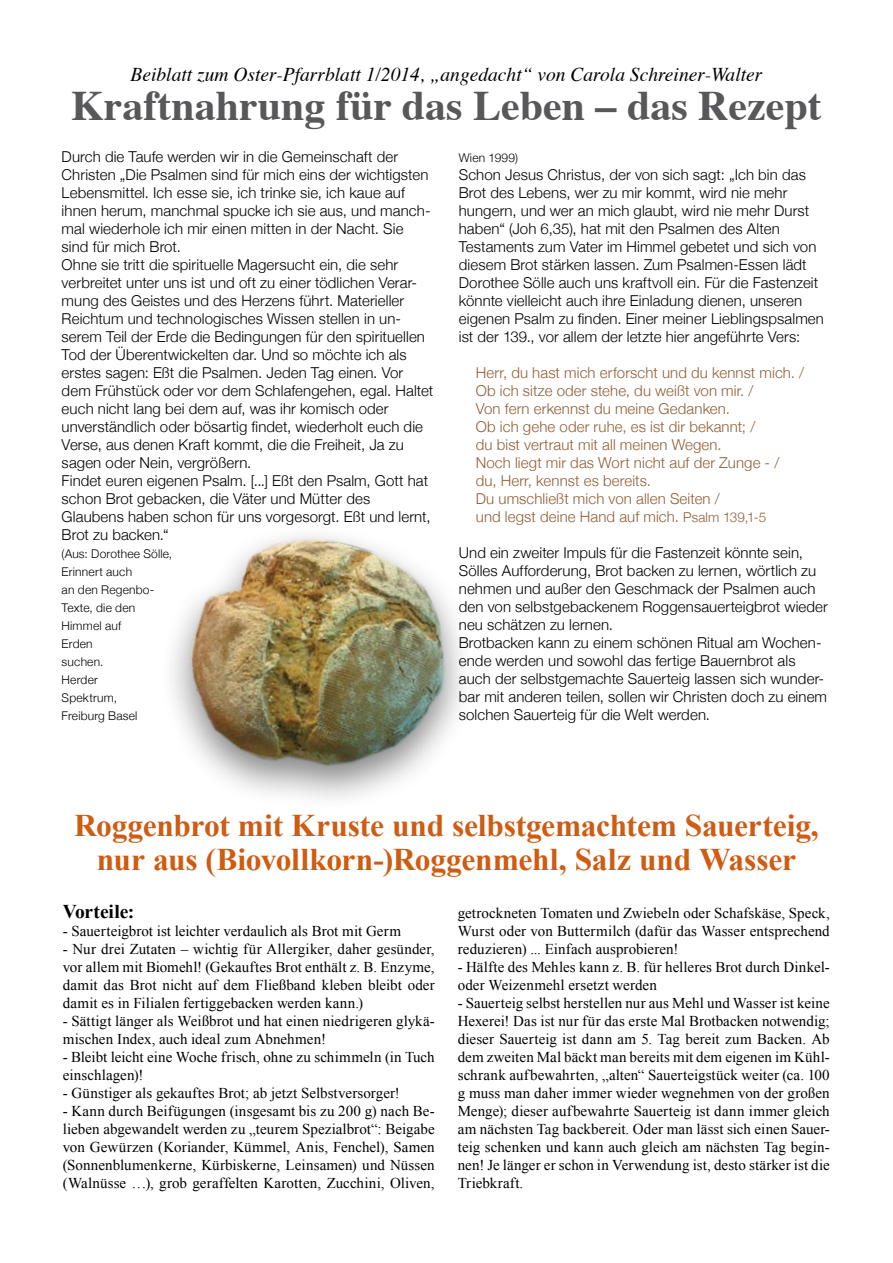
<style>
.page{position:relative;width:893px;height:1263px;background:#fff}
.page>*{position:absolute;margin:0;border:0;box-sizing:border-box;transform-origin:0 0}
.t1{font:700 42px "Times";color:#58585a}
.t2{font:700 31.5px/34.5px "Times New Roman";letter-spacing:-.01em;color:#ce5c12;text-align:center}
.t3{font:italic 19.5px "Times";color:#000}
.t4{font:700 19.5px "Times New Roman";color:#000}
.t5{font:300 15px/18px "Helvetica Neue";letter-spacing:.01em;color:#000}
.t6{font:15px/18px "Times New Roman";letter-spacing:.005em;color:#000;text-align:justify}
.t7{font:300 15px/18px "Helvetica Neue";letter-spacing:.01em;color:#915e36}
.t8{font:300 12px/18px "Helvetica Neue";letter-spacing:.015em;color:#000}
.s1{font-size:13.5px}
</style>
<div class="page">
<img style="left:172px;top:535px;width:291px;height:264px">
<h3 class="t3" style="left:131px;top:57px;width:633px">Beiblatt zum Oster-Pfarrblatt 1/2014, „angedacht“ von Carola Schreiner-Walter</h3>
<h1 class="t1" style="left:71px;top:65px;width:752px">Kraftnahrung für das Leben – das Rezept</h1>
<p class="t5" style="left:62px;top:147px;width:373px">Durch die Taufe werden wir in die Gemeinschaft der Christen „Die Psalmen sind für mich eins der wichtigsten Lebensmittel. Ich esse sie, ich trinke sie, ich kaue auf ihnen herum, manchmal spucke ich sie aus, und manch&shy;mal wiederhole ich mir einen mitten in der Nacht. Sie sind für mich Brot.<br>Ohne sie tritt die spirituelle Magersucht ein, die sehr verbreitet unter uns ist und oft zu einer tödlichen Verar&shy;mung des Geistes und des Herzens führt. Materieller Reichtum und technologisches Wissen stellen in un&shy;serem Teil der Erde die Bedingungen für den spirituellen Tod der Überentwickelten dar. Und so möchte ich als erstes sagen: Eßt die Psalmen. Jeden Tag einen. Vor dem Frühstück oder vor dem Schlafengehen, egal. Haltet euch nicht lang bei dem auf, was ihr komisch oder unverständlich oder bösartig findet, wiederholt euch die Verse, aus denen Kraft kommt, die die Freiheit, Ja zu sagen oder Nein, vergrößern.<br>Findet euren eigenen Psalm. [...] Eßt den Psalm, Gott hat schon Brot gebacken, die Väter und Mütter des Glaubens haben schon für uns vorgesorgt. Eßt und lernt, Brot zu backen.“</p>
<p class="t8" style="left:62px;top:544px;width:112px">(Aus: Dorothee Sölle,<br>Erinnert auch<br>an den Regenbo-<br>Texte, die den<br>Himmel auf<br>Erden<br>suchen.<br>Herder<br>Spektrum,<br>Freiburg Basel</p>
<p class="t8" style="left:459px;top:148px;width:61px">Wien 1999)</p>
<p class="t5" style="left:459px;top:165px;width:367px">Schon Jesus Christus, der von sich sagt: „Ich bin das Brot des Lebens, wer zu mir kommt, wird nie mehr hungern, und wer an mich glaubt, wird nie mehr Durst haben“ (Joh 6,35), hat mit den Psalmen des Alten Testaments zum Vater im Himmel gebetet und sich von diesem Brot stärken lassen. Zum Psalmen-Essen lädt Dorothee Sölle auch uns kraftvoll ein. Für die Fastenzeit könnte vielleicht auch ihre Einladung dienen, unseren eigenen Psalm zu finden. Einer meiner Lieblingspsalmen ist der 139., vor allem der letzte hier angeführte Vers:</p>
<p class="t7" style="left:476px;top:363px;width:330px">Herr, du hast mich erforscht und du kennst mich. / Ob ich sitze oder stehe, du weißt von mir. /<br>Von fern erkennst du meine Gedanken.<br>Ob ich gehe oder ruhe, es ist dir bekannt; /<br>du bist vertraut mit all meinen Wegen.<br>Noch liegt mir das Wort nicht auf der Zunge - /<br>du, Herr, kennst es bereits.<br>Du umschließt mich von allen Seiten /<br>und legst deine Hand auf mich. <span class="s1">Psalm 139,1-5</span></p>
<p class="t5" style="left:459px;top:543px;width:371px">Und ein zweiter Impuls für die Fastenzeit könnte sein, Sölles Aufforderung, Brot backen zu lernen, wörtlich zu nehmen und außer den Geschmack der Psalmen auch den von selbstgebackenem Roggensauerteigbrot wieder neu schätzen zu lernen.<br>Brotbacken kann zu einem schönen Ritual am Wochen&shy;ende werden und sowohl das fertige Bauernbrot als auch der selbstgemachte Sauerteig lassen sich wunder&shy;bar mit anderen teilen, sollen wir Christen doch zu einem solchen Sauerteig für die Welt werden.</p>
<h2 class="t2" style="left:74px;top:807px;width:746px">Roggenbrot mit Kruste und selbstgemachtem Sauerteig, nur aus (Biovollkorn-)Roggenmehl, Salz und Wasser</h2>
<h3 class="t4" style="left:63px;top:898px;width:73px">Vorteile:</h3>
<p class="t6" style="left:63px;top:922px;width:340px">- Sauerteigbrot ist leichter verdaulich als Brot mit Germ</p>
<p class="t6" style="left:63px;top:940px;width:374px">- Nur drei Zutaten – wichtig für Allergiker, daher gesünder, vor allem mit Biomehl! (Gekauftes Brot enthält z. B. Enzyme, damit das Brot nicht auf dem Fließband kleben bleibt oder damit es in Filialen fertiggebacken werden kann.)</p>
<p class="t6" style="left:63px;top:1012px;width:374px">- Sättigt länger als Weißbrot und hat einen niedrigeren glykä&shy;mischen Index, auch ideal zum Abnehmen!</p>
<p class="t6" style="left:63px;top:1048px;width:373px">- Bleibt leicht eine Woche frisch, ohne zu schimmeln (in Tuch einschlagen)!</p>
<p class="t6" style="left:63px;top:1084px;width:339px">- Günstiger als gekauftes Brot; ab jetzt Selbstversorger!</p>
<p class="t6" style="left:63px;top:1102px;width:374px">- Kann durch Beifügungen (insgesamt bis zu 200 g) nach Be&shy;lieben abgewandelt werden zu „teurem Spezialbrot“: Beigabe von Gewürzen (Koriander, Kümmel, Anis, Fenchel), Samen (Sonnenblumenkerne, Kürbiskerne, Leinsamen) und Nüssen (Walnüsse …), grob geraffelten Karotten, Zucchini, Oliven,</p>
<p class="t6" style="left:458px;top:904px;width:374px">getrockneten Tomaten und Zwiebeln oder Schafskäse, Speck, Wurst oder von Buttermilch (dafür das Wasser entsprechend reduzieren) ... Einfach ausprobieren!</p>
<p class="t6" style="left:458px;top:958px;width:374px">- Hälfte des Mehles kann z. B. für helleres Brot durch Dinkel&shy;oder Weizenmehl ersetzt werden</p>
<p class="t6" style="left:458px;top:994px;width:374px">- Sauerteig selbst herstellen nur aus Mehl und Wasser ist keine Hexerei! Das ist nur für das erste Mal Brotbacken notwendig; dieser Sauerteig ist dann am 5. Tag bereit zum Backen. Ab dem zweiten Mal bäckt man bereits mit dem eigenen im Kühl&shy;schrank aufbewahrten, „alten“ Sauerteigstück weiter (ca. 100 g muss man daher immer wieder wegnehmen von der großen Menge); dieser aufbewahrte Sauerteig ist dann immer gleich am nächsten Tag backbereit. Oder man lässt sich einen Sauer&shy;teig schenken und kann auch gleich am nächsten Tag begin&shy;nen! Je länger er schon in Verwendung ist, desto stärker ist die Triebkraft.</p>
</div>
